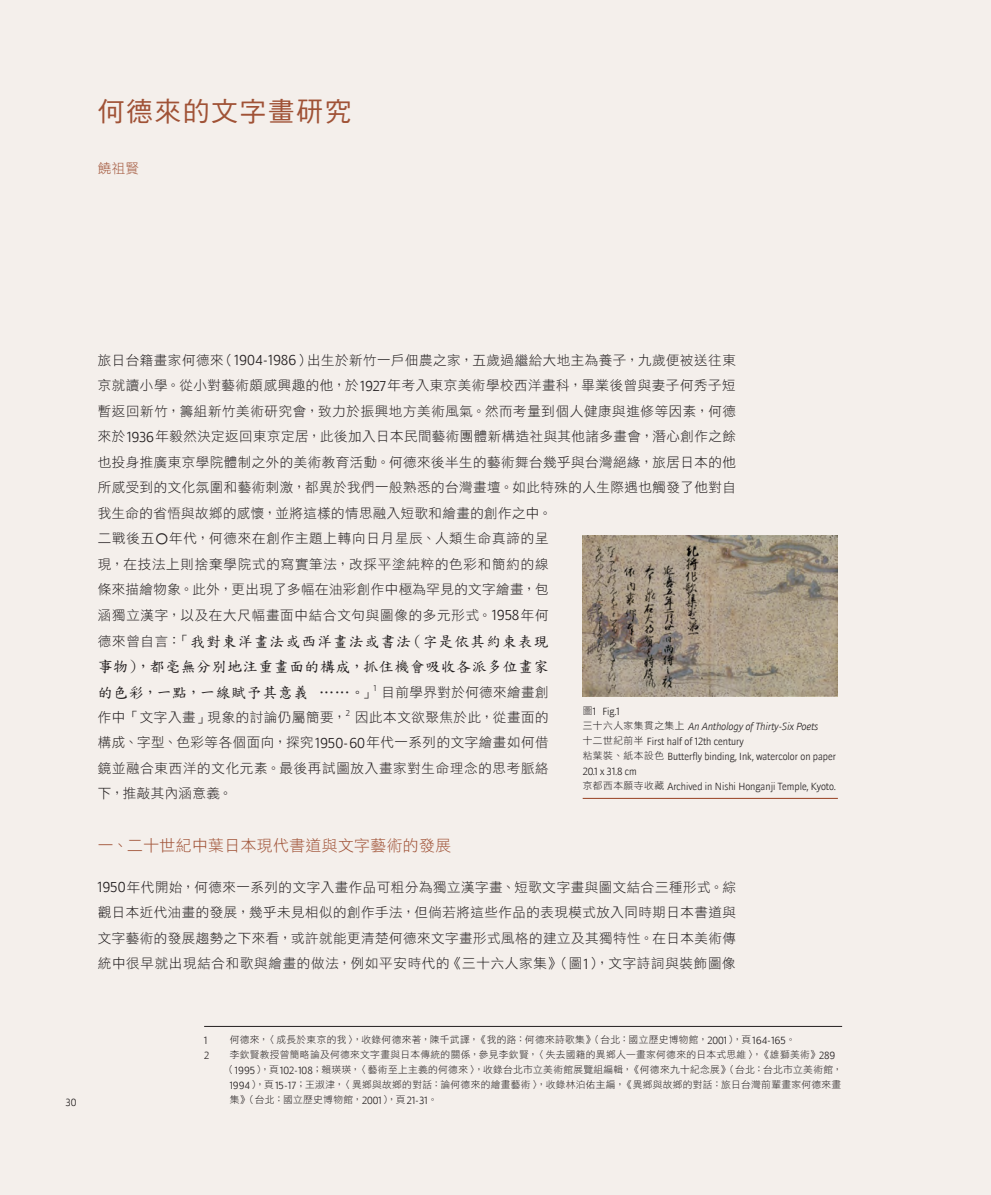
<style>
.page{position:relative;width:991px;height:1195px;background:#f4efeb}
.page>*{position:absolute;margin:0;border:0;box-sizing:border-box;transform-origin:0 0}
.t1{font:27px "DF Hei Std W5";letter-spacing:.05em;color:#a05236}
.t2{font:15.75px "DF Hei Std W3";letter-spacing:.03em;color:#a05236}
.t3{font:15px/25.5px "DF Kai Shu SB Estd BF";letter-spacing:.03em;color:#231f20;text-align:justify}
.t4{font:13.5px/25.5px "DF Hei Std W3";letter-spacing:.04em;color:#231f20;text-align:justify}
.t5{font:13.5px "DF Hei Std W3";color:#a05236}
.t6{font:10.05px/15px "Doradani Lt";color:#231f20}
.t7{font:9.75px "DF Hei Std W3";letter-spacing:.03em;color:#231f20}
.t8{font:8.1px "Doradani Lt";color:#231f20}
.s1{font-family:"Doradani Lt";font-size:13.95px}
.s2{font-family:"C Hei HK";font-weight:800}
.s3{font-family:"DF Hei Std W3";font-size:13.5px}
.s4{font-family:"DF Hei Std W3";font-size:9.75px}
.s5{font-style:italic}
.s6{font-family:"Doradani Lt";font-size:10.05px}
</style>
<div class="page">
<hr style="left:583px;top:798px;width:255px;height:1px;background:#a05236">
<img style="left:583px;top:535px;width:255px;height:161px">
<hr style="left:204px;top:1026px;width:638px;height:1px;background:#231f20">
<p class="t1" style="left:98px;top:97px;width:255px">何德來的文字畫研究</p>
<p class="t5" style="left:98px;top:161px;width:43px">饒祖賢</p>
<p class="t4" style="left:98px;top:347px;width:640px;text-align:left">旅日台籍畫家何德來（<span class="s1">1904-1986</span>）出生於新竹一戶佃農之家，五歲過繼給大地主為養子，九歲便被送往東京就讀小學。從小對藝術頗感興趣的他，於<span class="s1">1927</span>年考入東京美術學校西洋畫科，畢業後曾與妻子何秀子短暫返回新竹，籌組新竹美術研究會，致力於振興地方美術風氣。然而考量到個人健康與進修等因素，何德來於<span class="s1">1936</span>年毅然決定返回東京定居，此後加入日本民間藝術團體新構造社與其他諸多畫會，潛心創作之餘也投身推廣東京學院體制之外的美術教育活動。何德來後半生的藝術舞台幾乎與台灣絕緣，旅居日本的他所感受到的文化氛圍和藝術刺激，都異於我們一般熟悉的台灣畫壇。如此特殊的人生際遇也觸發了他對自我生命的省悟與故鄉的感懷，並將這樣的情思融入短歌和繪畫的創作之中。<br>二戰後五<span class="s2">○</span>年代，何德來在創作主題上轉向日月星辰、人類生命真諦的呈<br>現，在技法上則捨棄學院式的寫實筆法，改採平塗純粹的色彩和簡約的線<br>條來描繪物象。此外，更出現了多幅在油彩創作中極為罕見的文字繪畫，包<br>涵獨立漢字，以及在大尺幅畫面中結合文句與圖像的多元形式。<span class="s1">1958</span>年何</p>
<p class="t3" style="left:98px;top:628px;width:452px"><span class="s3">德來曾自言：「</span>我對東洋畫法或西洋畫法或書法（字是依其約束表現事物），都毫無分別地注重畫面的構成，抓住機會吸收各派多位畫家的色彩，一點，一線賦予其意義 ……。<span class="s3">」</span></p>
<p class="t8" style="left:374px;top:683px;width:4px">1</p>
<p class="t4" style="left:381px;top:679px;width:169px">目前學界對於何德來繪畫創</p>
<p class="t6" style="left:583px;top:703px;width:255px"><span class="s4">圖</span>1 Fig.1<br><span class="s4">三十六人家集貫之集上</span> <span class="s5">An Anthology of Thirty-Six Poets<br></span><span class="s4">十二世紀前半</span> First half of 12th century<br><span class="s4">粘葉裝、紙本設色</span> Butterfly binding, Ink, watercolor on paper 20.1 x 31.8 cm<br><span class="s4">京都西本願寺收藏</span> Archived in Nishi Honganji Temple, Kyoto.</p>
<p class="t4" style="left:98px;top:704px;width:250px">作中「文字入畫」現象的討論仍屬簡要，</p>
<p class="t8" style="left:346px;top:708px;width:6px">2</p>
<p class="t4" style="left:98px;top:704px;width:452px;text-indent:257px">因此本文欲聚焦於此，從畫面的構成、字型、色彩等各個面向，探究<span class="s1">1950-60</span>年代一系列的文字繪畫如何借鏡並融合東西洋的文化元素。最後再試圖放入畫家對生命理念的思考脈絡下，推敲其內涵意義。</p>
<p class="t2" style="left:98px;top:837px;width:355px">一、二十世紀中葉日本現代書道與文字藝術的發展</p>
<p class="t4" style="left:98px;top:874px;width:639px"><span class="s1">1950</span>年代開始，何德來一系列的文字入畫作品可粗分為獨立漢字畫、短歌文字畫與圖文結合三種形式。綜觀日本近代油畫的發展，幾乎未見相似的創作手法，但倘若將這些作品的表現模式放入同時期日本書道與文字藝術的發展趨勢之下來看，或許就能更清楚何德來文字畫形式風格的建立及其獨特性。在日本美術傳統中很早就出現結合和歌與繪畫的做法，例如平安時代的《三十六人家集》（圖<span class="s1">1</span>），文字詩詞與裝飾圖像</p>
<p class="t6" style="left:66px;top:1095px;width:12px">30</p>
<p class="t6" style="left:204px;top:1032px;width:5px">1</p>
<p class="t7" style="left:230px;top:1034px;width:567px">何德來，〈成長於東京的我〉，收錄何德來著，陳千武譯，《我的路：何德來詩歌集》（台北：國立歷史博物館，<span class="s6">2001</span>），頁<span class="s6">164-165</span>。</p>
<p class="t6" style="left:204px;top:1047px;width:7px">2</p>
<p class="t7" style="left:230px;top:1049px;width:607px">李欽賢教授曾簡略論及何德來文字畫與日本傳統的關係，參見李欽賢，〈失去國籍的異鄉人—畫家何德來的日本式思維〉，《雄獅美術》<span class="s6">289</span></p>
<p class="t7" style="left:225px;top:1064px;width:619px">（<span class="s6">1995</span>），頁<span class="s6">102-108</span>；賴瑛瑛，〈藝術至上主義的何德來〉，收錄台北市立美術館展覽組編輯，《何德來九十紀念展》（台北：台北市立美術館，</p>
<p class="t7" style="left:230px;top:1079px;width:613px"><span class="s6">1994</span>），頁<span class="s6">15-17</span>；王淑津，〈異鄉與故鄉的對話：論何德來的繪畫藝術〉，收錄林泊佑主編，《異鄉與故鄉的對話：旅日台灣前輩畫家何德來畫</p>
<p class="t7" style="left:230px;top:1094px;width:209px">集》（台北：國立歷史博物館，<span class="s6">2001</span>），頁<span class="s6">21-31</span>。</p>
</div>
